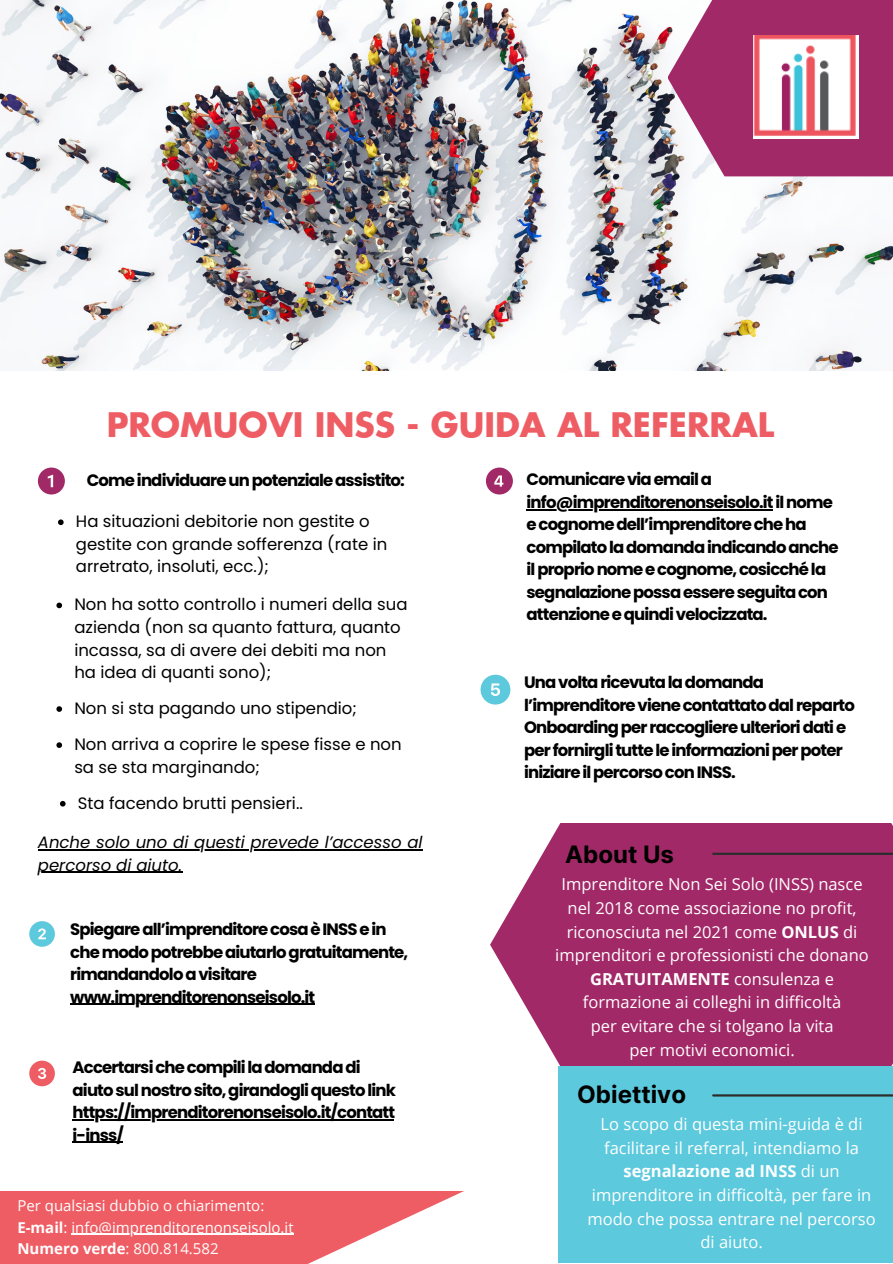
<style>
.page{position:relative;width:893px;height:1264px;background:#fff}
.page>*{position:absolute;margin:0;border:0;box-sizing:border-box;transform-origin:0 0}
.t1{font:700 33px "Futura LT Pro";color:#ef5d64}
.t2{font:700 24px "Inter";color:#000}
.t3{font:700 16.5px/22.5px "Poppins";letter-spacing:-.05em;color:#000}
.t4{font:16.5px/23.7px "Open Sans";color:#fff;text-align:center}
.t5{font:16.5px/22.5px "Poppins";color:#000}
.t6{font:italic 16.5px "Poppins";color:#000}
.t7{font:15px "Open Sans";color:#fff}
.s1{font-weight:700}
</style>
<div class="page">
<img style="left:0;top:0;width:892px;height:371px">
<svg style="left:667px;top:0;width:225px;height:176px;background:#ad487c"></svg>
<img style="left:753px;top:36px;width:105px;height:102px">
<svg style="left:38px;top:467px;width:27px;height:27px"></svg>
<svg style="left:29px;top:921px;width:26px;height:25px"></svg>
<svg style="left:29px;top:1060px;width:26px;height:26px"></svg>
<svg style="left:486px;top:467px;width:27px;height:27px"></svg>
<svg style="left:480px;top:674px;width:30px;height:30px"></svg>
<svg style="left:58px;top:519px;width:6px;height:6px"></svg>
<hr style="left:38px;top:849px;width:384px;height:1px;background:#000">
<hr style="left:38px;top:871px;width:144px;height:2px;background:#000">
<hr style="left:70px;top:1003px;width:244px;height:2px;background:#000">
<hr style="left:73px;top:1119px;width:321px;height:1px;background:#000">
<hr style="left:73px;top:1141px;width:50px;height:1px;background:#000">
<hr style="left:526px;top:509px;width:246px;height:1px;background:#000">
<svg style="left:56px;top:602px;width:6px;height:6px"></svg>
<svg style="left:56px;top:706px;width:6px;height:6px"></svg>
<svg style="left:56px;top:742px;width:6px;height:6px"></svg>
<svg style="left:60px;top:801px;width:6px;height:5px"></svg>
<svg style="left:490px;top:823px;width:402px;height:243px;background:#aa3b74"></svg>
<hr style="left:713px;top:852px;width:179px;height:3px;background:#2c2d2d">
<div style="left:558px;top:1066px;width:334px;height:197px;background:#5cc9dd"></div>
<hr style="left:713px;top:1094px;width:179px;height:2px;background:#2c2d2d">
<svg style="left:0;top:1191px;width:464px;height:72px;fill:#ef5d64"></svg>
<hr style="left:71px;top:1233px;width:223px;height:1px;background:#fff">
<h3 class="t1" style="left:107px;top:409px;width:669px">PROMUOVI INSS - GUIDA AL REFERRAL</h3>
<h1 class="t3" style="left:87px;top:468px;width:319px">Come individuare un potenziale assistito:</h1>
<p class="t5" style="left:76px;top:510px;width:313px">Ha situazioni debitorie non gestite o gestite con grande sofferenza (rate in arretrato, insoluti, ecc.);</p>
<p class="t5" style="left:74px;top:593px;width:334px">Non ha sotto controllo i numeri della sua azienda (non sa quanto fattura, quanto incassa, sa di avere dei debiti ma non ha idea di quanti sono);</p>
<h3 class="t5" style="left:74px;top:697px;width:284px">Non si sta pagando uno stipendio;</h3>
<p class="t5" style="left:74px;top:733px;width:329px">Non arriva a coprire le spese fisse e non sa se sta marginando;</p>
<p class="t5" style="left:78px;top:791px;width:226px">Sta facendo brutti pensieri..</p>
<p class="t6" style="left:38px;top:830px;width:386px">Anche solo uno di questi prevede l’accesso al</p>
<h3 class="t6" style="left:38px;top:853px;width:146px">percorso di aiuto.</h3>
<p class="t3" style="left:70px;top:918px;width:339px">Spiegare all’imprenditore cosa è INSS e in che modo potrebbe aiutarlo gratuitamente, rimandandolo a visitare</p>
<p class="t3" style="left:70px;top:985px;width:246px">www.imprenditorenonseisolo.it</p>
<p class="t3" style="left:73px;top:1055px;width:325px">Accertarsi che compili la domanda di aiuto sul nostro sito, girandogli questo link</p>
<p class="t3" style="left:73px;top:1100px;width:324px">https://imprenditorenonseisolo.it/contatt i-inss/</p>
<p class="t7" style="left:17px;top:1195px;width:248px">Per qualsiasi dubbio o chiarimento:</p>
<h2 class="t7" style="left:17px;top:1216px;width:278px"><span class="s1">E-mail</span>: info@imprenditorenonseisolo.it</h2>
<p class="t7" style="left:17px;top:1237px;width:203px"><span class="s1">Numero verde</span>: 800.814.582</p>
<p class="t3" style="left:526px;top:468px;width:187px">Comunicare via email a</p>
<p class="t3" style="left:526px;top:491px;width:313px">info@imprenditorenonseisolo.it il nome e cognome dell’imprenditore che ha compilato la domanda indicando anche il proprio nome e cognome, cosicché la segnalazione possa essere seguita con attenzione e quindi velocizzata.</p>
<p class="t3" style="left:524px;top:671px;width:332px">Una volta ricevuta la domanda l’imprenditore viene contattato dal reparto Onboarding per raccogliere ulteriori dati e per fornirgli tutte le informazioni per poter iniziare il percorso con INSS.</p>
<p class="t2" style="left:565px;top:840px;width:110px">About Us</p>
<p class="t4" style="left:561px;top:872px;width:302px">Imprenditore Non Sei Solo (INSS) nasce</p>
<h3 class="t4" style="left:555px;top:895px;width:315px">nel 2018 come associazione no profit, riconosciuta nel 2021 come <span class="s1">ONLUS</span> di imprenditori e professionisti che donano <span class="s1">GRATUITAMENTE</span> consulenza e formazione ai colleghi in difficoltà</h3>
<p class="t4" style="left:590px;top:1013px;width:244px">per evitare che si tolgano la vita</p>
<h3 class="t4" style="left:629px;top:1037px;width:167px">per motivi economici.</h3>
<h2 class="t2" style="left:577px;top:1080px;width:110px">Obiettivo</h2>
<p class="t4" style="left:600px;top:1111px;width:263px">Lo scopo di questa mini-guida è di facilitare il referral, intendiamo la <span class="s1">segnalazione ad INSS</span> di un</p>
<p class="t4" style="left:587px;top:1182px;width:290px;text-align:left">imprenditore in difficoltà, per fare in modo che possa entrare nel percorso</p>
<p class="t4" style="left:700px;top:1229px;width:64px">di aiuto.</p>
</div>
